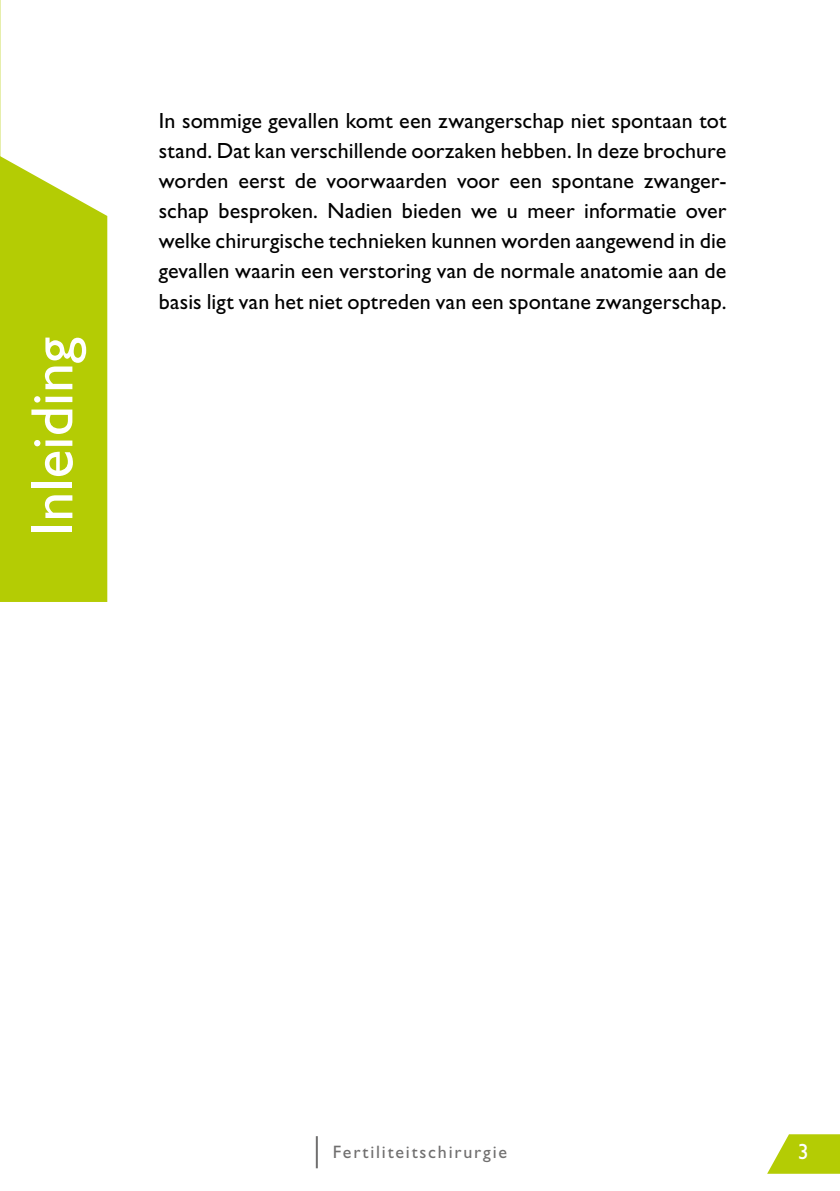
<style>
.page{position:relative;width:840px;height:1191px;background:#fff}
.page>*{position:absolute;margin:0;border:0;box-sizing:border-box;transform-origin:0 0}
.t1{font:60px "Gill Sans Std";color:#fff}
.t2{font:22px/30px "Gill Sans Std";letter-spacing:.005em;color:#000;text-align:justify}
.t3{font:22px "Gill Sans Std";color:#fff}
.t4{font:18px "Gill Sans Std";letter-spacing:.1em;color:#706f6f}
</style>
<div class="page">
<svg style="left:767px;top:1134px;width:72px;height:39px"></svg>
<hr style="left:315px;top:1136px;width:2px;height:32px;background:#706f6f">
<svg style="left:0;top:0;width:1px;height:156px"></svg>
<div style="left:0;top:156px;width:107px;height:446px;background:#b4cc04"></div>
<p class="t1" style="left:18px;top:536px;width:201px;rotate:-90deg">Inleiding</p>
<p class="t2" style="left:159px;top:106px;width:568px">In sommige gevallen komt een zwangerschap niet spontaan tot stand. Dat kan verschillende oorzaken hebben. In deze brochure worden eerst de voorwaarden voor een spontane zwanger&shy;schap besproken. Nadien bieden we u meer informatie over welke chirurgische technieken kunnen worden aangewend in die gevallen waarin een verstoring van de normale anatomie aan de basis ligt van het niet optreden van een spontane zwangerschap.</p>
<p class="t4" style="left:333px;top:1141px;width:175px">Fertiliteitschirurgie</p>
<p class="t3" style="left:797px;top:1138px;width:12px">3</p>
</div>
